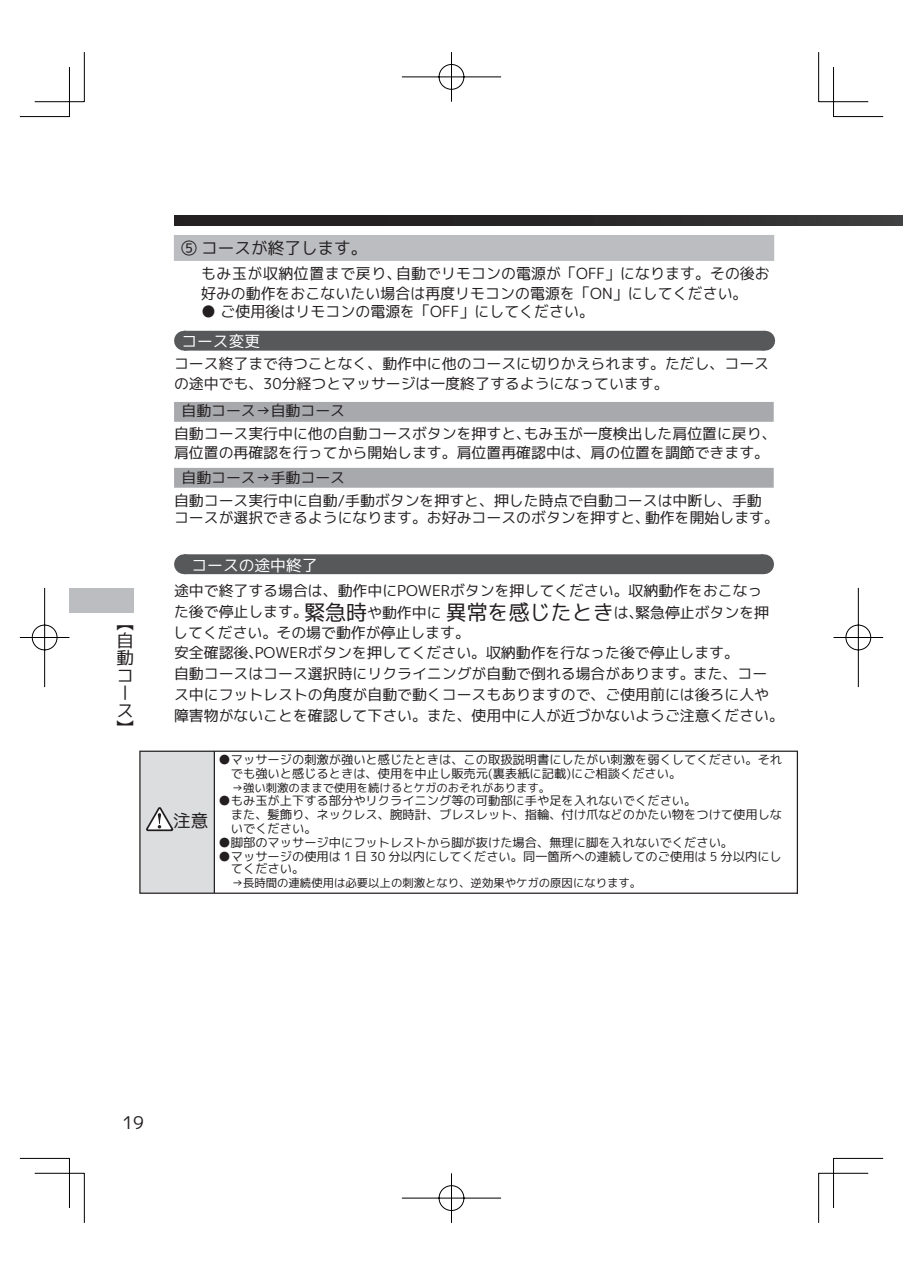
<style>
.page{position:relative;width:903px;height:1275px;background:#fff}
.page>*{position:absolute;margin:0;border:0;box-sizing:border-box;transform-origin:0 0}
.t1{font:17.5px/16.8px "mgenplus 1 p regular";color:#231f20}
.t2{font:16.62px "mgenplus 1 p regular";color:#231f20}
.t3{font:15.75px "mgenplus 1 p regular";color:#fff}
.t4{font:15.4px/19.8px "mgenplus 1 p regular";letter-spacing:.005em;color:#231f20}
.t5{font:14.88px/21px "mgenplus 1 p regular";color:#231f20}
.t6{font:12.25px/14px "mgenplus 1 p regular";color:#231f20}
.t7{font:11.38px "mgenplus 1 p regular";color:#231f20}
.s1{font-size:21px}
</style>
<div class="page">
<svg style="left:174px;top:216px;width:729px;height:10px;background:#2b2829"></svg>
<div style="left:69px;top:588px;width:65px;height:25px;background:#bcbdc0"></div>
<hr style="left:20px;top:116px;width:49px;height:1px;background:#000">
<hr style="left:833px;top:116px;width:50px;height:1px;background:#000">
<hr style="left:20px;top:1158px;width:49px;height:1px;background:#000">
<hr style="left:833px;top:1158px;width:50px;height:1px;background:#000">
<hr style="left:84px;top:52px;width:1px;height:50px;background:#000">
<hr style="left:84px;top:1173px;width:1px;height:50px;background:#000">
<hr style="left:818px;top:52px;width:1px;height:50px;background:#000">
<hr style="left:818px;top:1173px;width:1px;height:50px;background:#000">
<hr style="left:35px;top:101px;width:49px;height:1px;background:#000">
<hr style="left:819px;top:101px;width:49px;height:1px;background:#000">
<hr style="left:35px;top:1173px;width:49px;height:1px;background:#000">
<hr style="left:819px;top:1173px;width:49px;height:1px;background:#000">
<hr style="left:69px;top:67px;width:1px;height:50px;background:#000">
<hr style="left:69px;top:1158px;width:1px;height:50px;background:#000">
<hr style="left:833px;top:67px;width:1px;height:50px;background:#000">
<hr style="left:833px;top:1158px;width:1px;height:50px;background:#000">
<svg style="left:401px;top:52px;width:101px;height:50px"></svg>
<svg style="left:401px;top:1173px;width:101px;height:50px"></svg>
<svg style="left:19px;top:587px;width:51px;height:101px"></svg>
<svg style="left:833px;top:587px;width:51px;height:101px"></svg>
<div style="left:184px;top:331px;width:580px;height:20px;background:#57585a"></div>
<svg style="left:764px;top:331px;width:1px;height:20px"></svg>
<div style="left:174px;top:402px;width:600px;height:20px;background:#a8a9ad"></div>
<div style="left:174px;top:468px;width:600px;height:20px;background:#a8a9ad"></div>
<div style="left:184px;top:554px;width:579px;height:20px;background:#57585a"></div>
<svg style="left:763px;top:554px;width:1px;height:20px"></svg>
<div style="left:140px;top:751px;width:74px;height:142px;background:#dcdddf"></div>
<hr style="left:139px;top:751px;width:75px;height:1px;background:#231f20">
<hr style="left:139px;top:752px;width:2px;height:141px;background:#231f20">
<hr style="left:214px;top:751px;width:584px;height:1px;background:#231f20">
<hr style="left:214px;top:752px;width:1px;height:141px;background:#231f20">
<hr style="left:797px;top:752px;width:1px;height:141px;background:#231f20">
<hr style="left:139px;top:893px;width:75px;height:1px;background:#231f20">
<hr style="left:214px;top:893px;width:584px;height:1px;background:#231f20">
<svg style="left:146px;top:807px;width:27px;height:24px"></svg>
<div style="left:174px;top:235px;width:600px;height:26px;background:#bcbdc0"></div>
<p class="t1" style="left:116px;top:614px;width:19px">︻</p>
<p class="t1" style="left:116px;top:632px;width:19px">自</p>
<p class="t1" style="left:116px;top:649px;width:19px">動</p>
<p class="t1" style="left:116px;top:667px;width:19px">コー</p>
<p class="t1" style="left:116px;top:702px;width:19px">ス</p>
<p class="t1" style="left:116px;top:720px;width:19px">︼</p>
<p class="t2" style="left:181px;top:236px;width:188px">⑤ コースが終了します。</p>
<p class="t4" style="left:201px;top:263px;width:570px">もみ玉が収納位置まで戻り、自動でリモコンの電源が「OFF」になります。その後お好みの動作をおこないたい場合は再度リモコンの電源を「ON」にしてください。</p>
<p class="t4" style="left:201px;top:301px;width:394px">● ご使用後はリモコンの電源を「OFF」にしてください。</p>
<p class="t3" style="left:181px;top:330px;width:80px">コース変更</p>
<p class="t5" style="left:174px;top:354px;width:596px;line-height:19.2px">コース終了まで待つことなく、動作中に他のコースに切りかえられます。ただし、コースの途中でも、30分経つとマッサージは一度終了するようになっています。</p>
<p class="t5" style="left:174px;top:400px;width:604px;line-height:22.4px;text-indent:7px">自動コース→自動コース<br>自動コース実行中に他の自動コースボタンを押すと､もみ玉が一度検出した肩位置に戻り、</p>
<p class="t5" style="left:181px;top:440px;width:589px;line-height:25px;text-indent:-7px">肩位置の再確認を行ってから開始します。肩位置再確認中は、肩の位置を調節できます。自動コース→手動コース</p>
<p class="t5" style="left:174px;top:491px;width:606px;line-height:17.5px">自動コース実行中に自動/手動ボタンを押すと、押した時点で自動コースは中断し、手動コースが選択できるようになります。お好みコースのボタンを押すと、動作を開始します。</p>
<p class="t3" style="left:192px;top:554px;width:127px">コースの途中終了</p>
<p class="t5" style="left:174px;top:580px;width:596px;line-height:21.5px">途中で終了する場合は、動作中にPOWERボタンを押してください。収納動作をおこなった後で停止します。<span class="s1">緊急時</span>や動作中に<span class="s1">異常を感じたとき</span>は、緊急停止ボタンを押</p>
<p class="t5" style="left:174px;top:642px;width:566px">安全確認後、POWERボタンを押してください。収納動作を行なった後で停止します。</p>
<p class="t5" style="left:173px;top:622px;width:298px">してください。その場で動作が停止します。</p>
<p class="t5" style="left:174px;top:663px;width:611px">自動コースはコース選択時にリクライニングが自動で倒れる場合があります。また、コース中にフットレストの角度が自動で動くコースもありますので、ご使用前には後ろに人や障害物がないことを確認して下さい。また、使用中に人が近づかないようご注意ください。</p>
<p class="t1" style="left:173px;top:812px;width:36px">注意</p>
<p class="t6" style="left:231px;top:753px;width:553px;text-indent:-12px">●マッサージの刺激が強いと感じたときは、この取扱説明書にしたがい刺激を弱くしてください。それでも強いと感じるときは、使用を中止し販売元(裏表紙に記載)にご相談ください。</p>
<p class="t7" style="left:232px;top:779px;width:320px">→強い刺激のままで使用を続けるとケガのおそれがあります。</p>
<p class="t6" style="left:231px;top:793px;width:553px;text-indent:-12px">●もみ玉が上下する部分やリクライニング等の可動部に手や足を入れないでください。<br>また、髪飾り、ネックレス、腕時計、ブレスレット、指輪、付け爪などのかたい物をつけて使用しな</p>
<p class="t6" style="left:231px;top:821px;width:87px">いでください。</p>
<p class="t6" style="left:219px;top:835px;width:516px">●脚部のマッサージ中にフットレストから脚が抜けた場合、無理に脚を入れないでください。</p>
<p class="t6" style="left:219px;top:849px;width:565px">●マッサージの使用は 1 日 30 分以内にしてください。同一箇所への連続してのご使用は 5 分以内にし</p>
<p class="t7" style="left:232px;top:874px;width:411px">→長時間の連続使用は必要以上の刺激となり、逆効果やケガの原因になります。</p>
<p class="t6" style="left:231px;top:862px;width:75px">てください。</p>
<p class="t1" style="left:122px;top:1114px;width:23px">19</p>
</div>
